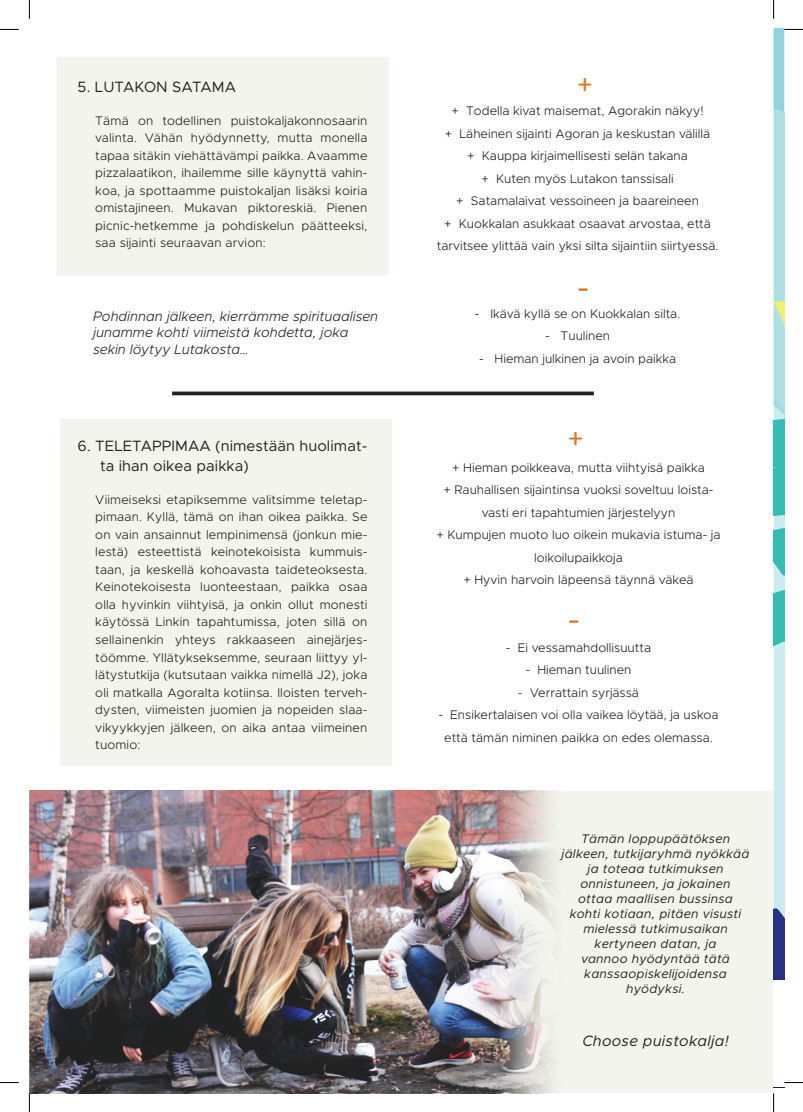
<style>
.page{position:relative;width:803px;height:1112px;background:#fff}
.page>*{position:absolute;margin:0;border:0;box-sizing:border-box;transform-origin:0 0}
.t1{font:37.5px "Calibri";color:#e3751f}
.t2{font:30px "Calibri";color:#e3751f}
.t3{font:15px/20px "Metropolis";letter-spacing:.005em;color:#231f20}
.t4{font:italic 15px "Metropolis";letter-spacing:.02em;color:#231f20}
.t5{font:italic 300 13.75px/16.5px "Metropolis";color:#231f20}
.t6{font:300 12.5px/17.5px "Metropolis";color:#231f20;text-align:center}
.t7{font:italic 12.5px/15px "Metropolis";letter-spacing:.02em;color:#231f20;text-align:center}
</style>
<div class="page">
<div style="left:56px;top:56px;width:333px;height:220px;background:#f2f4ed;border:1px solid #fff"></div>
<div style="left:60px;top:417px;width:333px;height:349px;background:#f2f4ed;border:1px solid #fff"></div>
<svg style="left:172px;top:391px;width:422px;height:4px;background:#423e3f"></svg>
<div style="left:569px;top:791px;width:205px;height:301px;background:#f2f4ed"></div>
<img style="left:29px;top:790px;width:540px;height:302px">
<svg style="left:0;top:29px;width:19px;height:1px"></svg>
<svg style="left:0;top:1082px;width:19px;height:1px"></svg>
<svg style="left:773px;top:28px;width:30px;height:1058px"></svg>
<svg style="left:29px;top:0;width:1px;height:19px"></svg>
<svg style="left:29px;top:1092px;width:1px;height:19px"></svg>
<svg style="left:773px;top:0;width:1px;height:19px"></svg>
<svg style="left:773px;top:1093px;width:1px;height:18px"></svg>
<p class="t3" style="left:78px;top:77px;width:160px">5. LUTAKON SATAMA</p>
<p class="t6" style="left:95px;top:112px;width:274px;text-align:justify">Tämä on todellinen puistokaljakonnosaarin valinta. Vähän hyödynnetty, mutta monella tapaa sitäkin viehättävämpi paikka. Avaamme pizzalaatikon, ihailemme sille käynyttä vahin&shy;koa, ja spottaamme puistokaljan lisäksi koiria omistajineen. Mukavan piktoreskiä. Pienen picnic-hetkemme ja pohdiskelun päätteeksi, saa sijainti seuraavan arvion:</p>
<p class="t5" style="left:93px;top:307px;width:287px">Pohdinnan jälkeen, kierrämme spirituaalisen junamme kohti viimeistä kohdetta, joka sekin löytyy Lutakosta…</p>
<p class="t3" style="left:100px;top:436px;width:269px;text-indent:-22px">6. TELETAPPIMAA (nimestään huolimat&shy;ta ihan oikea paikka)</p>
<p class="t6" style="left:95px;top:490px;width:274px;text-align:justify">Viimeiseksi etapiksemme valitsimme teletap&shy;pimaan. Kyllä, tämä on ihan oikea paikka. Se on vain ansainnut lempinimensä (jonkun mie&shy;lestä) esteettistä keinotekoisista kummuis&shy;taan, ja keskellä kohoavasta taideteoksesta.<br>Keinotekoisesta luonteestaan, paikka osaa olla hyvinkin viihtyisä, ja onkin ollut monesti käytössä Linkin tapahtumissa, joten sillä on sellainenkin yhteys rakkaaseen ainejärjes&shy;töömme. Yllätykseksemme, seuraan liittyy yl&shy;lätystutkija (kutsutaan vaikka nimellä J2), joka oli matkalla Agoralta kotiinsa. Iloisten terveh&shy;dysten, viimeisten juomien ja nopeiden slaa&shy;vikyykkyjen jälkeen, on aika antaa viimeinen tuomio:</p>
<h2 class="t2" style="left:578px;top:64px;width:16px">+</h2>
<p class="t6" style="left:437px;top:100px;width:283px;line-height:22.5px">+ Todella kivat maisemat, Agorakin näkyy!<br>+ Läheinen sijainti Agoran ja keskustan välillä<br>+ Kauppa kirjaimellisesti selän takana<br>+ Kuten myös Lutakon tanssisali<br>+ Satamalaivat vessoineen ja baareineen<br>+ Kuokkalan asukkaat osaavat arvostaa, että tarvitsee ylittää vain yksi silta sijaintiin siirtyessä.</p>
<h1 class="t1" style="left:578px;top:263px;width:13px">-</h1>
<p class="t6" style="left:475px;top:305px;width:207px">- Ikävä kyllä se on Kuokkalan silta.</p>
<p class="t6" style="left:545px;top:327px;width:67px">- Tuulinen</p>
<p class="t6" style="left:479px;top:350px;width:199px">- Hieman julkinen ja avoin paikka</p>
<h2 class="t2" style="left:568px;top:418px;width:16px">+</h2>
<p class="t6" style="left:436px;top:456px;width:286px;line-height:22.5px">+ Hieman poikkeava, mutta viihtyisä paikka<br>+ Rauhallisen sijaintinsa vuoksi soveltuu loista&shy;vasti eri tapahtumien järjestelyyn<br>+ Kumpujen muoto luo oikein mukavia istuma- ja loikoilupaikkoja<br>+ Hyvin harvoin läpeensä täynnä väkeä</p>
<h1 class="t1" style="left:568px;top:594px;width:13px">-</h1>
<p class="t6" style="left:506px;top:638px;width:147px">- Ei vessamahdollisuutta</p>
<p class="t6" style="left:525px;top:661px;width:108px">- Hieman tuulinen</p>
<p class="t6" style="left:518px;top:683px;width:123px">- Verrattain syrjässä</p>
<p class="t6" style="left:438px;top:703px;width:282px;line-height:22.5px">- Ensikertalaisen voi olla vaikea löytää, ja uskoa että tämän niminen paikka on edes olemassa.</p>
<p class="t7" style="left:562px;top:830px;width:189px">Tämän loppupäätöksen jälkeen, tutkijaryhmä nyökkää ja toteaa tutkimuksen onnistuneen, ja jokainen<br>ottaa maallisen bussinsa kohti kotiaan, pitäen visusti mielessä tutkimusaikan kertyneen datan, ja<br>vannoo hyödyntää tätä kanssaopiskelijoidensa hyödyksi.</p>
<p class="t4" style="left:582px;top:1031px;width:148px">Choose puistokalja!</p>
</div>
